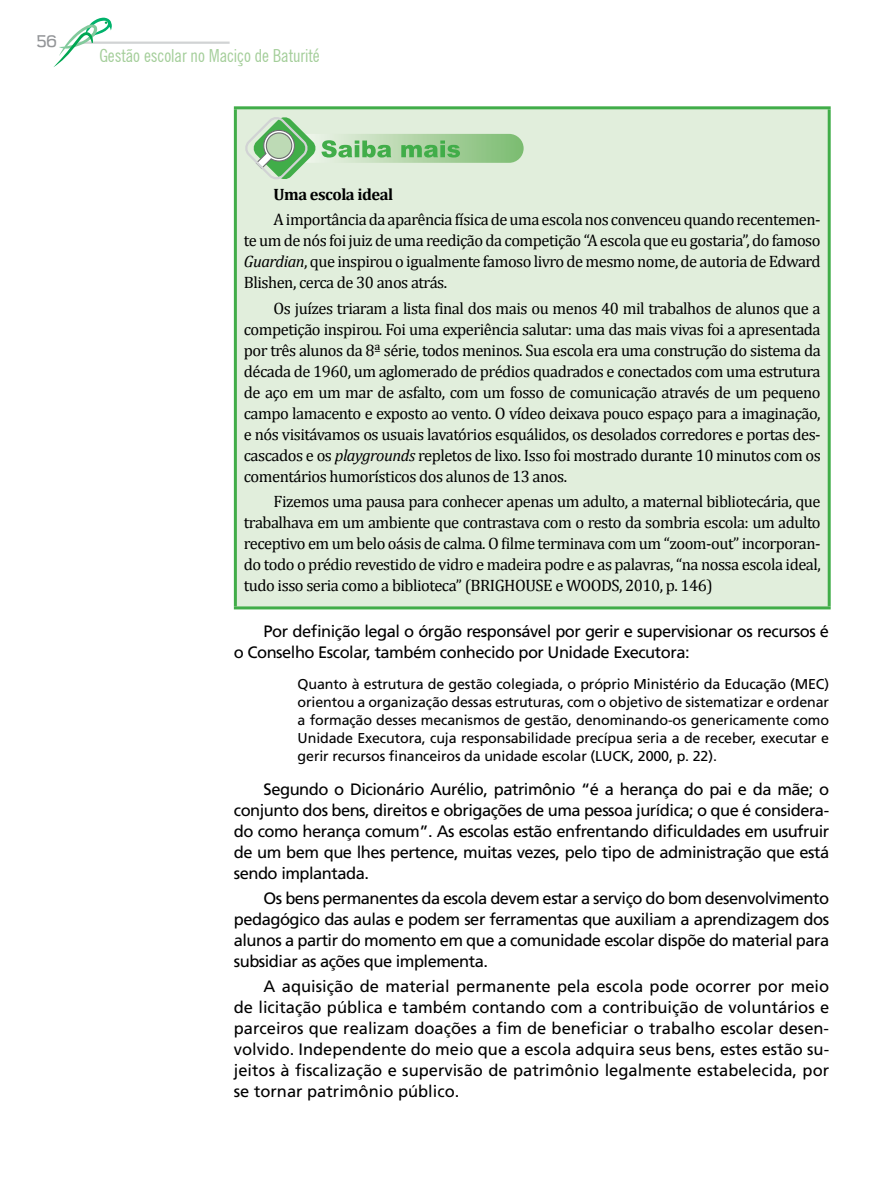
<style>
.page{position:relative;width:893px;height:1191px;background:#fff}
.page>*{position:absolute;margin:0;border:0;box-sizing:border-box;transform-origin:0 0}
.t1{font:condensed 18px "News Gothic BT";color:#a4ce9a}
.t2{font:18px "Teen";color:#939598}
.t3{font:16.5px/21px "Cambria";letter-spacing:-.03em;color:#000;text-align:justify}
.t4{font:16.5px/21px "Frutiger";letter-spacing:-.03em;color:#000;text-align:justify}
.t5{font:700 16.5px "Cambria";letter-spacing:-.03em;color:#000}
.t6{font:14.25px/18px "Frutiger";letter-spacing:-.01em;color:#000;text-align:justify}
.s1{font-style:italic}
.s2{font-style:inherit}
</style>
<div class="page">
<hr style="left:75px;top:42px;width:155px;height:2px;background:#d1d3d4">
<svg style="left:53px;top:18px;width:61px;height:49px"></svg>
<div style="left:235px;top:108px;width:594px;height:500px;background:#e1eedc"></div>
<hr style="left:234px;top:109px;width:3px;height:497px;background:#41ad49">
<hr style="left:234px;top:106px;width:597px;height:3px;background:#41ad49">
<hr style="left:828px;top:109px;width:3px;height:497px;background:#41ad49">
<hr style="left:234px;top:606px;width:597px;height:3px;background:#41ad49">
<svg style="left:283px;top:134px;width:241px;height:29px;background:#9ac98f"></svg>
<svg style="left:401px;top:140px;width:59px;height:17px"></svg>
<svg style="left:245px;top:117px;width:146px;height:62px"></svg>
<p class="t2" style="left:36px;top:30px;width:22px">56</p>
<p class="t1" style="left:99px;top:44px;width:222px">Gestão escolar no Maciço de Baturité</p>
<p class="t5" style="left:274px;top:183px;width:121px">Uma escola ideal</p>
<p class="t3" style="left:244px;top:209px;width:578px;text-indent:30px">A importância da aparência física de uma escola nos convenceu quando recentemen&shy;te um de nós foi juiz de uma reedição da competição “A escola que eu gostaria”, do famoso <span class="s1">Guardian</span>, que inspirou o igualmente famoso livro de mesmo nome, de autoria de Edward Blishen, cerca de 30 anos atrás.</p>
<p class="t3" style="left:244px;top:297px;width:578px;text-indent:30px">Os juízes triaram a lista final dos mais ou menos 40 mil trabalhos de alunos que a competição inspirou. Foi uma experiência salutar: uma das mais vivas foi a apresentada por três alunos da 8ª série, todos meninos. Sua escola era uma construção do sistema da década de 1960, um aglomerado de prédios quadrados e conectados com uma estrutura de aço em um mar de asfalto, com um fosso de comunicação através de um pequeno campo lamacento e exposto ao vento. O vídeo deixava pouco espaço para a imaginação, e nós visitávamos os usuais lavatórios esquálidos, os desolados corredores e portas des&shy;cascados e os <span class="s1">playgrounds</span> repletos de lixo. Isso foi mostrado durante 10 minutos com os comentários humorísticos dos alunos de 13 anos.</p>
<p class="t3" style="left:244px;top:491px;width:578px;text-indent:30px">Fizemos uma pausa para conhecer apenas um adulto, a maternal bibliotecária, que trabalhava em um ambiente que contrastava com o resto da sombria escola: um adulto receptivo em um belo oásis de calma. O filme terminava com um “zoom-out” incorporan&shy;do todo o prédio revestido de vidro e madeira podre e as palavras, “na nossa escola ideal, tudo isso seria como a biblioteca” (BRIGHOUSE e WOODS, 2010, p. 146)</p>
<p class="t4" style="left:234px;top:621px;width:597px;text-indent:30px">Por definição legal o órgão responsável por gerir e supervisionar os recursos é o Conselho Escolar, também conhecido por Unidade Executora:</p>
<p class="t6" style="left:298px;top:675px;width:533px">Quanto à estrutura de gestão colegiada, o próprio Ministério da Educação (MEC) orientou a organização dessas estruturas, com o objetivo de sistematizar e ordenar a formação desses mecanismos de gestão, denominando-os genericamente como Unidade Executora, cuja responsabilidade precípua seria a de receber, executar e gerir recursos financeiros da unidade escolar (<span class="s2">LUCK</span>, 2000, p. 22).</p>
<p class="t4" style="left:234px;top:778px;width:597px;text-indent:30px">Segundo o Dicionário Aurélio, patrimônio “é a herança do pai e da mãe; o conjunto dos bens, direitos e obrigações de uma pessoa jurídica; o que é considera&shy;do como herança comum”. As escolas estão enfrentando dificuldades em usufruir de um bem que lhes pertence, muitas vezes, pelo tipo de administração que está sendo implantada.</p>
<p class="t4" style="left:234px;top:888px;width:597px;text-indent:30px">Os bens permanentes da escola devem estar a serviço do bom desenvolvimento pedagógico das aulas e podem ser ferramentas que auxiliam a aprendizagem dos alunos a partir do momento em que a comunidade escolar dispõe do material para subsidiar as ações que implementa.</p>
<p class="t4" style="left:234px;top:976px;width:597px;text-indent:30px">A aquisição de material permanente pela escola pode ocorrer por meio de licitação pública e também contando com a contribuição de voluntários e parceiros que realizam doações a fim de beneficiar o trabalho escolar desen&shy;volvido. Independente do meio que a escola adquira seus bens, estes estão su&shy;jeitos à fiscalização e supervisão de patrimônio legalmente estabelecida, por se tornar patrimônio público.</p>
</div>
